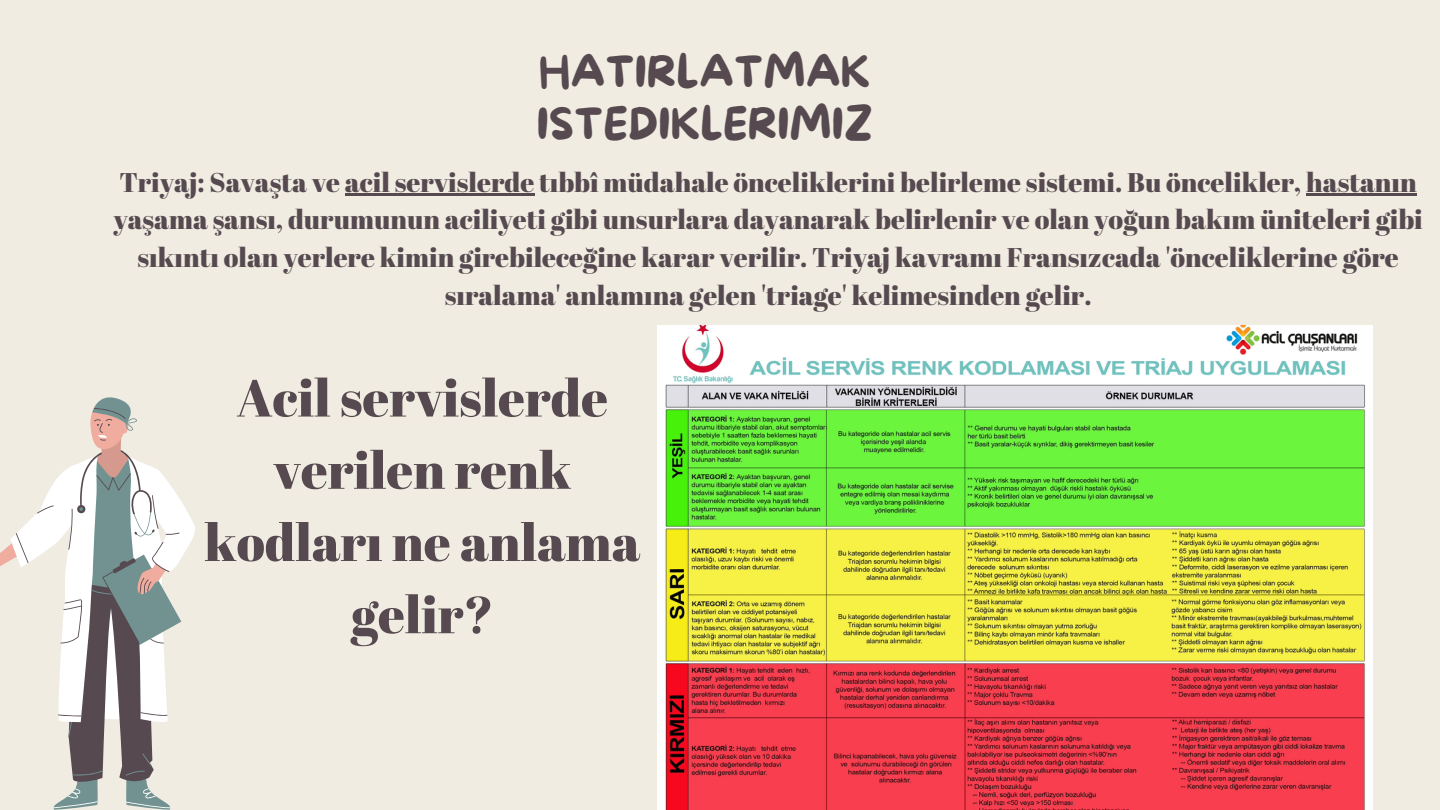
<style>
.page{position:relative;width:1440px;height:810px;background:#f0ece1}
.page>*{position:absolute;margin:0;border:0;box-sizing:border-box;transform-origin:0 0}
.t1{font:52px/72.2px "Abril Fatface";color:#564a50;text-align:center}
.t2{font:43.6px/51.6px "More Sugar";color:#564a50}
.t3{font:27px/37.6px "Abril Fatface";color:#564a50;text-align:center}
</style>
<div class="page">
<svg style="left:0;top:397px;width:195px;height:413px"></svg>
<img style="left:658px;top:325px;width:715px;height:485px">
<hr style="left:345px;top:194px;width:189px;height:2px;background:#564a50">
<hr style="left:1306px;top:194px;width:111px;height:2px;background:#564a50">
<p class="t2" style="left:537px;top:48px;width:337px">HATIRLATMAK<br>ISTEDIKLERIMIZ</p>
<p class="t3" style="left:113px;top:163px;width:1308px">Triyaj: Savaşta ve acil servislerde tıbbî müdahale önceliklerini belirleme sistemi. Bu öncelikler, hastanın yaşama şansı, durumunun aciliyeti gibi unsurlara dayanarak belirlenir ve olan yoğun bakım üniteleri gibi sıkıntı olan yerlere kimin girebileceğine karar verilir. Triyaj kavramı Fransızcada 'önceliklerine göre sıralama' anlamına gelen 'triage' kelimesinden gelir.</p>
<p class="t1" style="left:204px;top:360px;width:437px">Acil servislerde verilen renk kodları ne anlama gelir?</p>
</div>
